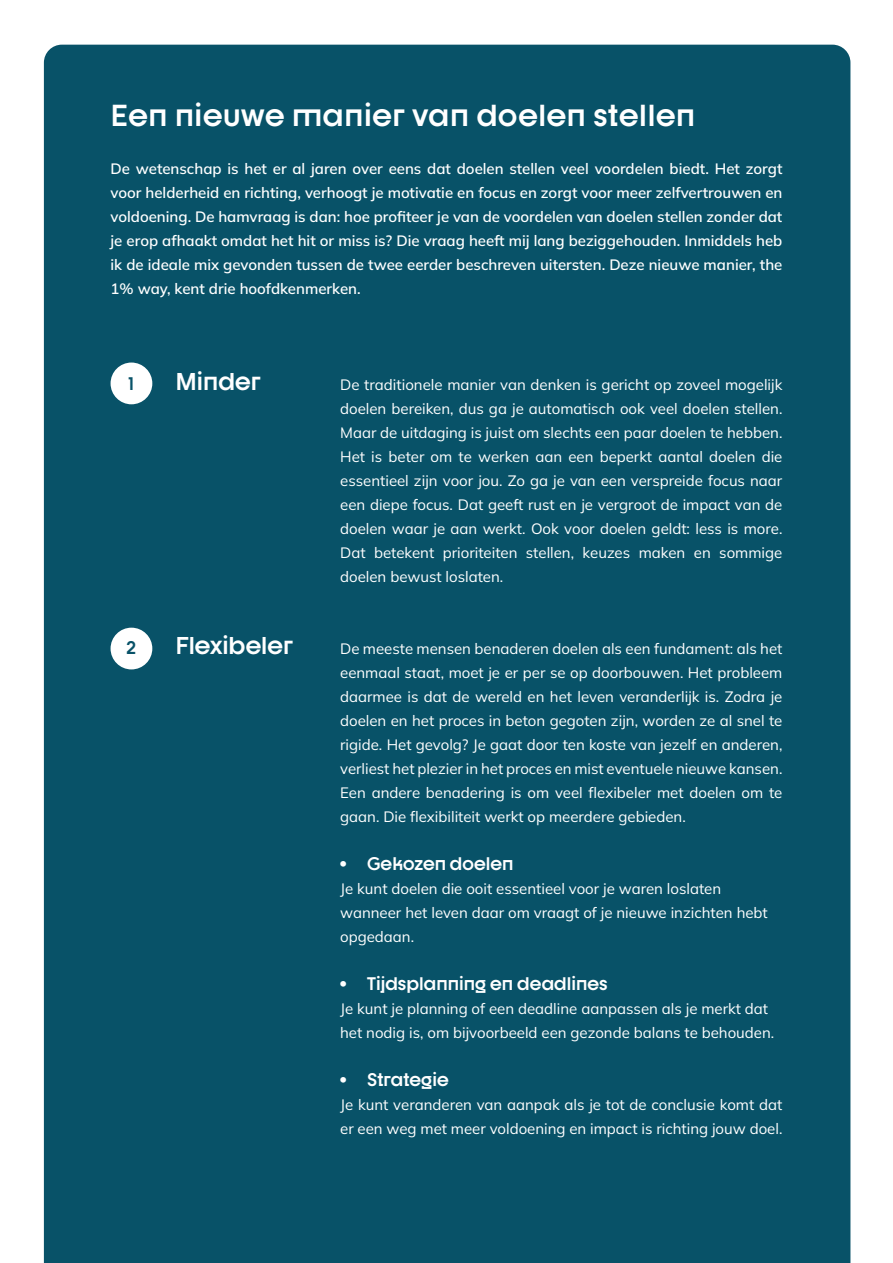
<style>
.page{position:relative;width:893px;height:1263px;background:#fff}
.page>*{position:absolute;margin:0;border:0;box-sizing:border-box;transform-origin:0 0}
.t1{font:700 30px "Dystopian";letter-spacing:.02em;color:#fff}
.t2{font:700 24px "Dystopian";color:#fff}
.t3{font:700 18px "Dystopian";color:#fff}
.t4{font:700 18px "Dystopian";color:#085268}
.t5{font:200 15px/24px "Mulish";color:#fff;text-align:justify}
</style>
<div class="page">
<div style="left:44px;top:45px;width:806px;height:1218px;background:#085268"></div>
<div style="left:111px;top:363px;width:41px;height:41px;background:#fff;border-radius:50%"></div>
<div style="left:111px;top:628px;width:41px;height:41px;background:#fff;border-radius:50%"></div>
<h1 class="t1" style="left:111px;top:96px;width:586px">Een nieuwe manier van doelen stellen</h1>
<p class="t5" style="left:111px;top:156px;width:673px">De wetenschap is het er al jaren over eens dat doelen stellen veel voordelen biedt. Het zorgt voor helderheid en richting, verhoogt je motivatie en focus en zorgt voor meer zelfvertrouwen en voldoening. De hamvraag is dan: hoe profiteer je van de voordelen van doelen stellen zonder dat je erop afhaakt omdat het hit or miss is? Die vraag heeft mij lang beziggehouden. Inmiddels heb ik de ideale mix gevonden tussen de twee eerder beschreven uitersten. Deze nieuwe manier, the 1% way, kent drie hoofdkenmerken.</p>
<p class="t4" style="left:129px;top:372px;width:7px">1</p>
<h2 class="t2" style="left:175px;top:366px;width:87px">Minder</h2>
<p class="t4" style="left:127px;top:636px;width:11px">2</p>
<h2 class="t2" style="left:175px;top:630px;width:119px">Flexibeler</h2>
<p class="t5" style="left:340px;top:372px;width:444px">De traditionele manier van denken is gericht op zoveel mogelijk doelen bereiken, dus ga je automatisch ook veel doelen stellen.<br>Maar de uitdaging is juist om slechts een paar doelen te hebben.<br>Het is beter om te werken aan een beperkt aantal doelen die essentieel zijn voor jou. Zo ga je van een verspreide focus naar een diepe focus. Dat geeft rust en je vergroot de impact van de doelen waar je aan werkt. Ook voor doelen geldt: less is more.<br>Dat betekent prioriteiten stellen, keuzes maken en sommige doelen bewust loslaten.</p>
<p class="t5" style="left:340px;top:636px;width:444px">De meeste mensen benaderen doelen als een fundament: als het eenmaal staat, moet je er per se op doorbouwen. Het probleem daarmee is dat de wereld en het leven veranderlijk is. Zodra je doelen en het proces in beton gegoten zijn, worden ze al snel te rigide. Het gevolg? Je gaat door ten koste van jezelf en anderen, verliest het plezier in het proces en mist eventuele nieuwe kansen.<br>Een andere benadering is om veel flexibeler met doelen om te gaan. Die flexibiliteit werkt op meerdere gebieden.</p>
<p class="t3" style="left:340px;top:852px;width:175px">• Gekozen doelen</p>
<p class="t5" style="left:340px;top:876px;width:429px;text-align:left">Je kunt doelen die ooit essentieel voor je waren loslaten wanneer het leven daar om vraagt of je nieuwe inzichten hebt opgedaan.</p>
<p class="t3" style="left:340px;top:972px;width:269px">• Tijdsplanning en deadlines</p>
<p class="t5" style="left:340px;top:996px;width:436px">Je kunt je planning of een deadline aanpassen als je merkt dat het nodig is, om bijvoorbeeld een gezonde balans te behouden.</p>
<p class="t3" style="left:340px;top:1068px;width:110px">• Strategie</p>
<p class="t5" style="left:340px;top:1092px;width:444px">Je kunt veranderen van aanpak als je tot de conclusie komt dat er een weg met meer voldoening en impact is richting jouw doel.</p>
</div>
